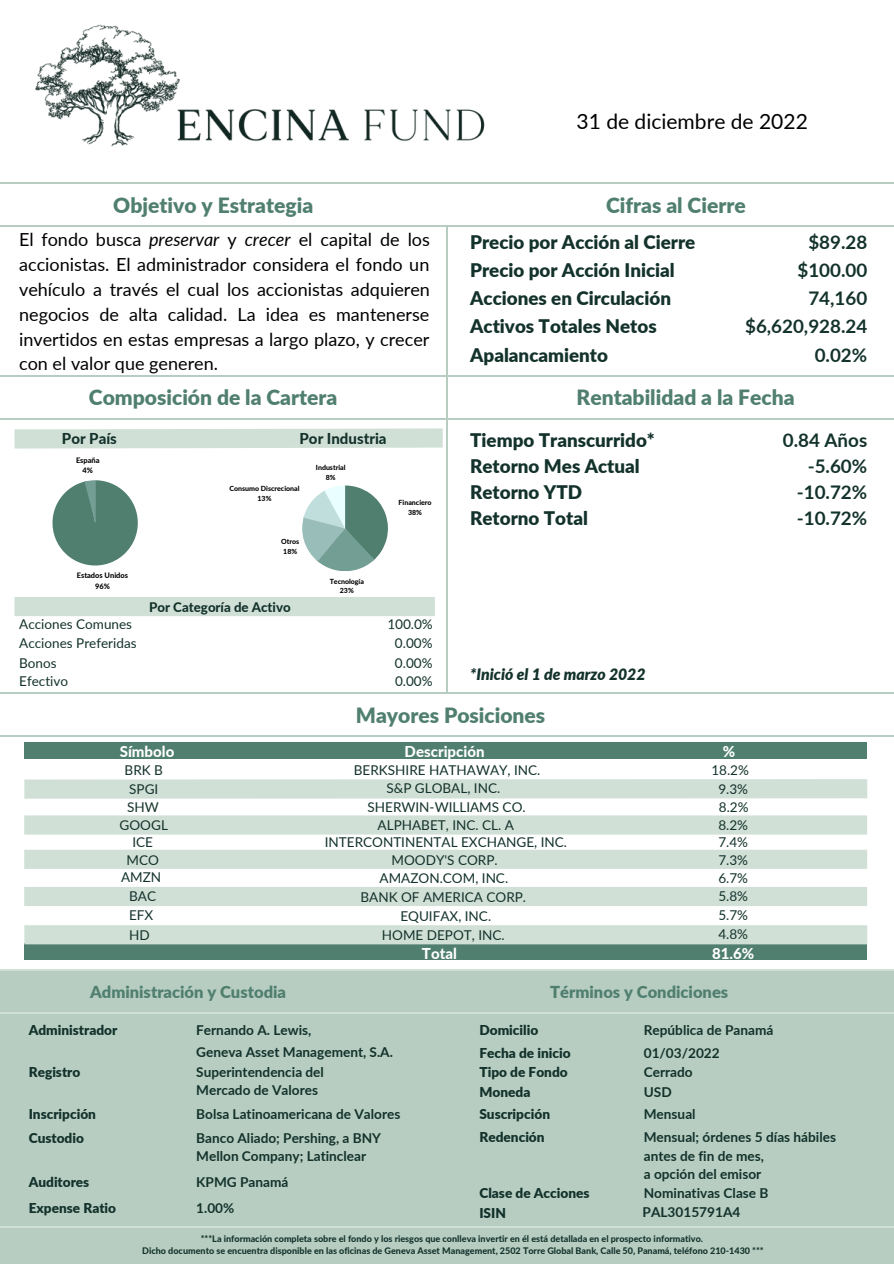
<style>
.page{position:relative;width:894px;height:1264px;background:#fff}
.page>*{position:absolute;margin:0;border:0;box-sizing:border-box;transform-origin:0 0}
.t1{font:900 21px "Lato";color:#507f70}
.t2{font:21px "Lato";color:#000}
.t3{font:900 18.75px/28.2px "Lato";color:#13322b}
.t4{font:700 18.75px/28.2px "Lato";color:#13322b;text-align:right}
.t5{font:18px/24.8px "Lato";color:#000;text-align:justify}
.t6{font:900 16.5px "Lato";color:#507f70}
.t7{font:italic 900 15.75px "Lato";color:#13322b}
.t8{font:800 15px "Lato";color:#fff}
.t9{font:800 15px "Lato";color:#13322b}
.t10{font:700 13.65px/18.3px "Lato";color:#13322b}
.t11{font:900 13.65px "Lato";color:#13322b}
.t12{font:13.5px "Lato";color:#13322b}
.t13{font:800 13.2px "Lato";color:#13322b}
.t14{font:800 9px/12px "Lato";color:#13322b;text-align:center}
.t15{font:800 7.5px/10.4px "Lato";color:#000;text-align:center}
.t16{font:800 7.05px/9.8px "Lato";color:#000;text-align:center}
.s1{font-style:italic}
</style>
<div class="page">
<hr style="left:0;top:735px;width:893px;height:2px;background:#b7cdc2">
<hr style="left:0;top:692px;width:893px;height:1px;background:#b7cdc2">
<div style="left:0;top:969px;width:893px;height:294px;background:#b7cdc2"></div>
<hr style="left:447px;top:1012px;width:446px;height:1px;background:#d1e0d7">
<hr style="left:445px;top:969px;width:448px;height:1px;background:#d1e0d7">
<div style="left:24px;top:785px;width:427px;height:19px;background:linear-gradient(to right,#fff,#fff)"></div>
<hr style="left:0;top:226px;width:893px;height:1px;background:#b7cdc2">
<hr style="left:0;top:182px;width:893px;height:2px;background:#b7cdc2">
<hr style="left:0;top:1226px;width:893px;height:1px;background:#d1e0d7">
<img style="left:35px;top:24px;width:450px;height:123px">
<hr style="left:448px;top:418px;width:445px;height:2px;background:#b7cdc2">
<hr style="left:447px;top:375px;width:446px;height:1px;background:#b7cdc2">
<hr style="left:0;top:1012px;width:451px;height:1px;background:#d1e0d7">
<hr style="left:0;top:969px;width:450px;height:1px;background:#d1e0d7">
<div style="left:24px;top:779px;width:843px;height:19px;background:#d1e0d7"></div>
<div style="left:24px;top:815px;width:842px;height:19px;background:#d1e0d7"></div>
<div style="left:24px;top:849px;width:842px;height:19px;background:#d1e0d7"></div>
<div style="left:24px;top:886px;width:842px;height:20px;background:#d1e0d7"></div>
<hr style="left:0;top:418px;width:447px;height:2px;background:#b7cdc2">
<hr style="left:0;top:375px;width:446px;height:1px;background:#b7cdc2">
<hr style="left:446px;top:227px;width:1px;height:465px;background:#b7cdc2">
<svg style="left:52px;top:480px;width:86px;height:85px"></svg>
<svg style="left:302px;top:485px;width:86px;height:86px"></svg>
<svg style="left:14px;top:419px;width:434px;height:39px"></svg>
<div style="left:15px;top:597px;width:419px;height:19px;background:#d1e0d7"></div>
<div style="left:24px;top:742px;width:842px;height:17px;background:#507f70"></div>
<div style="left:24px;top:943px;width:842px;height:17px;background:#507f70"></div>
<div style="left:24px;top:925px;width:843px;height:19px;background:#d1e0d7"></div>
<h1 class="t1" style="left:113px;top:192px;width:201px">Objetivo y Estrategia</h1>
<p class="t5" style="left:19px;top:227px;width:412px">El fondo busca <span class="s1">preservar</span> y <span class="s1">crecer</span> el capital de los accionistas. El administrador considera el fondo un vehículo a través el cual los accionistas adquieren negocios de alta calidad. La idea es mantenerse invertidos en estas empresas a largo plazo, y crecer con el valor que generen.</p>
<h1 class="t1" style="left:89px;top:385px;width:250px">Composición de la Cartera</h1>
<p class="t9" style="left:62px;top:429px;width:56px">Por País</p>
<p class="t9" style="left:299px;top:429px;width:88px">Por Industria</p>
<p class="t15" style="left:76px;top:454px;width:25px">España<br>4%</p>
<p class="t15" style="left:77px;top:570px;width:53px">Estados Unidos<br>96%</p>
<p class="t16" style="left:229px;top:483px;width:71px">Consumo Discrecional<br>13%</p>
<p class="t16" style="left:281px;top:536px;width:20px;text-align:left">Otros<br>18%</p>
<p class="t13" style="left:149px;top:598px;width:143px">Por Categoría de Activo</p>
<p class="t16" style="left:316px;top:462px;width:31px">Industrial<br>8%</p>
<p class="t16" style="left:329px;top:576px;width:36px">Tecnología<br>23%</p>
<p class="t16" style="left:398px;top:497px;width:34px">Financiero<br>38%</p>
<p class="t12" style="left:19px;top:615px;width:114px">Acciones Comunes</p>
<p class="t12" style="left:387px;top:615px;width:47px;rotate:1deg">100.0%</p>
<p class="t12" style="left:19px;top:635px;width:119px">Acciones Preferidas</p>
<p class="t12" style="left:395px;top:635px;width:39px">0.00%</p>
<p class="t12" style="left:19px;top:654px;width:39px">Bonos</p>
<p class="t12" style="left:395px;top:654px;width:39px">0.00%</p>
<p class="t12" style="left:19px;top:672px;width:50px">Efectivo</p>
<p class="t12" style="left:395px;top:672px;width:39px">0.00%</p>
<h1 class="t2" style="left:576px;top:108px;width:233px">31 de diciembre de 2022</h1>
<h1 class="t1" style="left:606px;top:192px;width:141px">Cifras al Cierre</h1>
<h2 class="t3" style="left:470px;top:227px;width:226px">Precio por Acción al Cierre<br>Precio por Acción Inicial<br>Acciones en Circulación<br>Activos Totales Netos<br>Apalancamiento</h2>
<h2 class="t4" style="left:745px;top:227px;width:124px">$89.28 $100.00<br>74,160 $6,620,928.24<br>0.02%</h2>
<h1 class="t1" style="left:576px;top:385px;width:219px">Rentabilidad a la Fecha</h1>
<h2 class="t3" style="left:470px;top:427px;width:186px;line-height:26px">Tiempo Transcurrido*<br>Retorno Mes Actual<br>Retorno YTD<br>Retorno Total</h2>
<p class="t7" style="left:470px;top:664px;width:177px">*Inició el 1 de marzo 2022</p>
<h2 class="t4" style="left:782px;top:427px;width:86px;line-height:26px">0.84 Años -5.60% -10.72% -10.72%</h2>
<h1 class="t1" style="left:356px;top:702px;width:191px">Mayores Posiciones</h1>
<p class="t8" style="left:120px;top:742px;width:56px">Símbolo</p>
<p class="t8" style="left:404px;top:742px;width:81px">Descripción</p>
<p class="t8" style="left:722px;top:742px;width:14px">%</p>
<p class="t12" style="left:124px;top:761px;width:40px">BRK B</p>
<p class="t12" style="left:354px;top:761px;width:188px">BERKSHIRE HATHAWAY, INC.</p>
<p class="t12" style="left:711px;top:761px;width:39px">18.2%</p>
<p class="t12" style="left:129px;top:780px;width:31px">SPGI</p>
<p class="t12" style="left:386px;top:780px;width:115px">S&amp;P GLOBAL, INC.</p>
<p class="t12" style="left:718px;top:780px;width:31px">9.3%</p>
<p class="t12" style="left:127px;top:798px;width:33px">SHW</p>
<p class="t12" style="left:367px;top:798px;width:159px">SHERWIN-WILLIAMS CO.</p>
<p class="t12" style="left:718px;top:798px;width:31px">8.2%</p>
<p class="t12" style="left:120px;top:816px;width:50px">GOOGL</p>
<p class="t12" style="left:377px;top:816px;width:138px">ALPHABET, INC. CL. A</p>
<p class="t12" style="left:718px;top:816px;width:31px">8.2%</p>
<p class="t12" style="left:132px;top:833px;width:22px">ICE</p>
<p class="t12" style="left:325px;top:833px;width:244px">INTERCONTINENTAL EXCHANGE, INC.</p>
<p class="t12" style="left:718px;top:833px;width:31px">7.4%</p>
<p class="t12" style="left:126px;top:851px;width:34px">MCO</p>
<p class="t12" style="left:391px;top:851px;width:108px">MOODY'S CORP.</p>
<p class="t12" style="left:718px;top:851px;width:31px">7.3%</p>
<p class="t12" style="left:121px;top:868px;width:42px">AMZN</p>
<p class="t12" style="left:379px;top:869px;width:130px">AMAZON.COM, INC.</p>
<p class="t12" style="left:718px;top:869px;width:31px">6.7%</p>
<p class="t12" style="left:129px;top:887px;width:28px">BAC</p>
<p class="t12" style="left:360px;top:888px;width:167px">BANK OF AMERICA CORP.</p>
<p class="t12" style="left:718px;top:887px;width:31px">5.8%</p>
<p class="t12" style="left:129px;top:907px;width:26px">EFX</p>
<p class="t12" style="left:400px;top:907px;width:92px">EQUIFAX, INC.</p>
<p class="t12" style="left:718px;top:907px;width:31px">5.7%</p>
<p class="t12" style="left:129px;top:927px;width:22px">HD</p>
<p class="t12" style="left:382px;top:927px;width:124px">HOME DEPOT, INC.</p>
<p class="t12" style="left:718px;top:926px;width:31px">4.8%</p>
<p class="t6" style="left:90px;top:982px;width:197px">Administración y Custodia</p>
<p class="t11" style="left:29px;top:1021px;width:90px">Administrador</p>
<p class="t10" style="left:196px;top:1018px;width:198px;line-height:22.5px">Fernando A. Lewis,<br>Geneva Asset Management, S.A.</p>
<p class="t11" style="left:29px;top:1063px;width:53px">Registro</p>
<p class="t10" style="left:196px;top:1062px;width:129px">Superintendencia del<br>Mercado de Valores</p>
<p class="t11" style="left:29px;top:1105px;width:69px">Inscripción</p>
<p class="t10" style="left:196px;top:1104px;width:205px">Bolsa Latinoamericana de Valores</p>
<p class="t11" style="left:29px;top:1129px;width:57px">Custodio</p>
<p class="t10" style="left:196px;top:1128px;width:186px">Banco Aliado; Pershing, a BNY<br>Mellon Company; Latinclear</p>
<p class="t11" style="left:29px;top:1173px;width:62px">Auditores</p>
<p class="t10" style="left:196px;top:1172px;width:93px">KPMG Panamá</p>
<p class="t11" style="left:29px;top:1199px;width:89px">Expense Ratio</p>
<p class="t10" style="left:196px;top:1198px;width:40px">1.00%</p>
<p class="t8" style="left:422px;top:943px;width:36px">Total</p>
<p class="t8" style="left:712px;top:943px;width:44px">81.6%</p>
<p class="t6" style="left:550px;top:982px;width:179px">Términos y Condiciones</p>
<p class="t11" style="left:479px;top:1021px;width:60px">Domicilio</p>
<p class="t10" style="left:643px;top:1020px;width:131px">República de Panamá</p>
<p class="t11" style="left:479px;top:1044px;width:93px">Fecha de inicio</p>
<p class="t10" style="left:643px;top:1043px;width:77px">01/03/2022</p>
<p class="t11" style="left:479px;top:1063px;width:90px">Tipo de Fondo</p>
<p class="t10" style="left:643px;top:1062px;width:50px">Cerrado</p>
<p class="t11" style="left:479px;top:1083px;width:53px">Moneda</p>
<p class="t10" style="left:643px;top:1082px;width:29px">USD</p>
<p class="t11" style="left:479px;top:1105px;width:72px">Suscripción</p>
<p class="t10" style="left:643px;top:1104px;width:53px">Mensual</p>
<p class="t11" style="left:479px;top:1128px;width:67px">Redención</p>
<p class="t10" style="left:643px;top:1127px;width:194px">Mensual; órdenes 5 días hábiles antes de fin de mes,<br>a opción del emisor</p>
<p class="t11" style="left:479px;top:1184px;width:112px">Clase de Acciones</p>
<p class="t10" style="left:643px;top:1183px;width:126px">Nominativas Clase B</p>
<p class="t11" style="left:479px;top:1203px;width:28px">ISIN</p>
<p class="t10" style="left:642px;top:1202px;width:99px">PAL3015791A4</p>
<p class="t14" style="left:142px;top:1232px;width:622px">***La información completa sobre el fondo y los riesgos que conlleva invertir en él está detallada en el prospecto informativo.<br>Dicho documento se encuentra disponible en las oficinas de Geneva Asset Management, 2502 Torre Global Bank, Calle 50, Panamá, teléfono 210-1430 ***</p>
</div>
